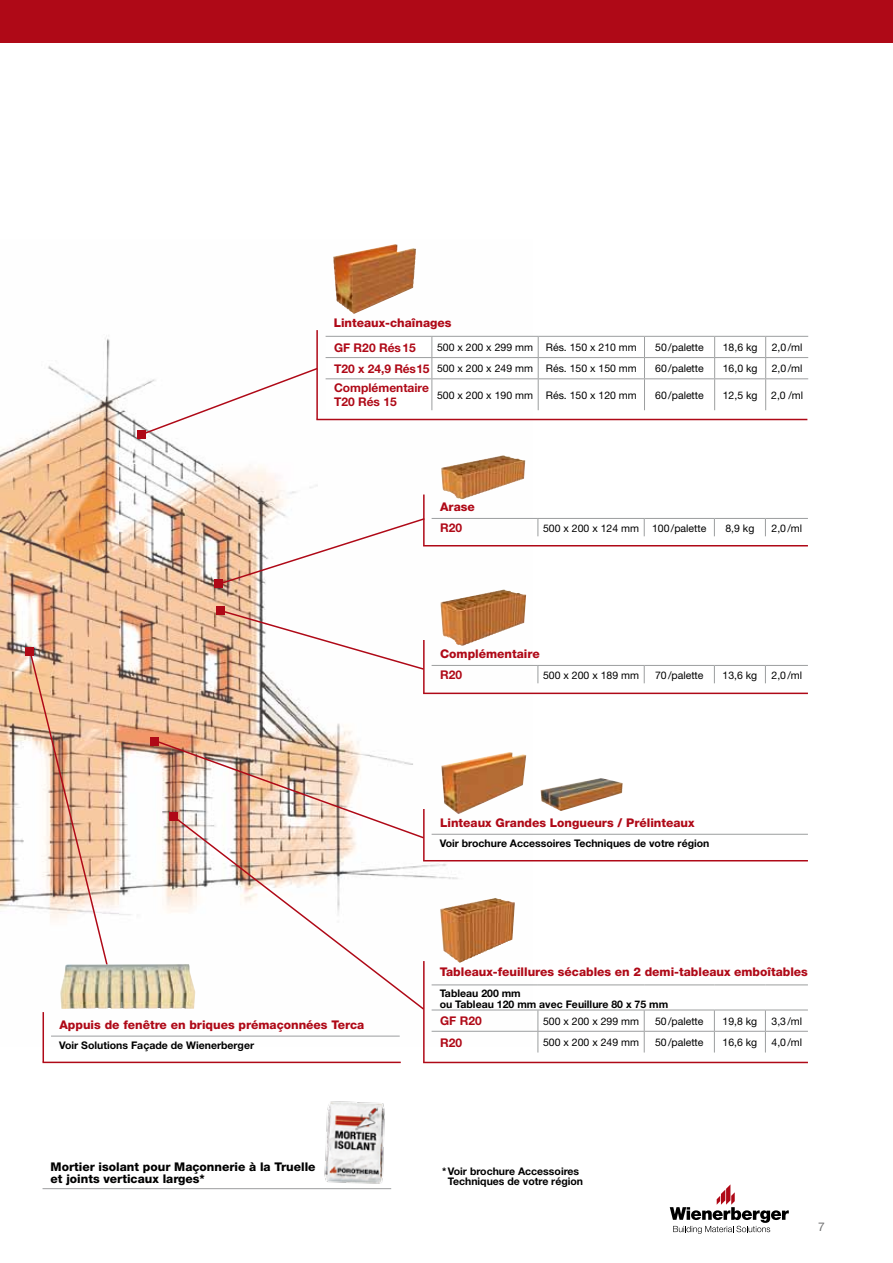
<style>
.page{position:relative;width:893px;height:1263px;background:#fff}
.page>*{position:absolute;margin:0;border:0;box-sizing:border-box;transform-origin:0 0}
.t1{font:800 12px "Helvetica Neue";color:#af0917}
.t2{font:800 12px/12px "Helvetica Neue";color:#000}
.t3{font:700 12px/13.5px "Helvetica Neue";color:#af0917}
.t4{font:12px "Helvetica Neue LT Std";color:#707172}
.t5{font:10.5px "Helvetica Neue";color:#000}
.t6{font:700 10.5px/10.5px "Helvetica Neue";color:#000}
.s1{font-weight:700;font-size:12px;color:#af0917}
</style>
<div class="page">
<img style="left:0;top:244px;width:532px;height:802px">
<svg style="left:670px;top:1184px;width:119px;height:50px"></svg>
<div style="left:0;top:0;width:893px;height:43px;background:#af0917"></div>
<svg style="left:171px;top:814px;width:255px;height:197px"></svg>
<svg style="left:216px;top:608px;width:209px;height:63px"></svg>
<img style="left:154px;top:739px;width:271px;height:101px">
<div style="left:26px;top:647px;width:8px;height:8px;background:#af0917"></div>
<svg style="left:28px;top:648px;width:82px;height:324px"></svg>
<div style="left:169px;top:812px;width:9px;height:8px;background:#af0917"></div>
<div style="left:150px;top:737px;width:9px;height:8px;background:#af0917"></div>
<svg style="left:139px;top:367px;width:180px;height:69px"></svg>
<svg style="left:218px;top:517px;width:208px;height:69px"></svg>
<hr style="left:43px;top:1188px;width:348px;height:1px;background:#9c9e9f">
<svg style="left:326px;top:336px;width:482px;height:74px"></svg>
<hr style="left:431px;top:379px;width:1px;height:31px;background:#9c9e9f">
<hr style="left:538px;top:379px;width:1px;height:31px;background:#9c9e9f">
<hr style="left:644px;top:379px;width:1px;height:31px;background:#9c9e9f">
<hr style="left:714px;top:379px;width:1px;height:31px;background:#9c9e9f">
<hr style="left:765px;top:379px;width:1px;height:31px;background:#9c9e9f">
<hr style="left:432px;top:984px;width:106px;height:1px;background:#9c9e9f">
<hr style="left:538px;top:984px;width:106px;height:1px;background:#9c9e9f">
<hr style="left:644px;top:984px;width:70px;height:1px;background:#9c9e9f">
<hr style="left:714px;top:984px;width:51px;height:1px;background:#9c9e9f">
<hr style="left:765px;top:984px;width:43px;height:1px;background:#9c9e9f">
<hr style="left:432px;top:1010px;width:106px;height:1px;background:#9c9e9f">
<hr style="left:538px;top:1010px;width:106px;height:1px;background:#9c9e9f">
<hr style="left:644px;top:1010px;width:70px;height:1px;background:#9c9e9f">
<hr style="left:714px;top:1010px;width:51px;height:1px;background:#9c9e9f">
<hr style="left:765px;top:1010px;width:43px;height:1px;background:#9c9e9f">
<hr style="left:432px;top:1031px;width:106px;height:1px;background:#9c9e9f">
<hr style="left:538px;top:1031px;width:106px;height:1px;background:#9c9e9f">
<hr style="left:644px;top:1031px;width:70px;height:1px;background:#9c9e9f">
<hr style="left:714px;top:1031px;width:51px;height:1px;background:#9c9e9f">
<hr style="left:765px;top:1031px;width:43px;height:1px;background:#9c9e9f">
<svg style="left:537px;top:1010px;width:1px;height:42px"></svg>
<svg style="left:644px;top:1010px;width:1px;height:42px"></svg>
<svg style="left:714px;top:1010px;width:1px;height:42px"></svg>
<svg style="left:765px;top:1010px;width:1px;height:42px"></svg>
<hr style="left:432px;top:834px;width:376px;height:1px;background:#9c9e9f">
<hr style="left:51px;top:1036px;width:349px;height:1px;background:#9c9e9f">
<hr style="left:432px;top:665px;width:106px;height:1px;background:#9c9e9f">
<hr style="left:538px;top:665px;width:106px;height:1px;background:#9c9e9f">
<hr style="left:644px;top:665px;width:70px;height:1px;background:#9c9e9f">
<hr style="left:714px;top:665px;width:51px;height:1px;background:#9c9e9f">
<hr style="left:765px;top:665px;width:43px;height:1px;background:#9c9e9f">
<svg style="left:537px;top:666px;width:1px;height:17px"></svg>
<svg style="left:644px;top:666px;width:1px;height:17px"></svg>
<svg style="left:714px;top:666px;width:1px;height:17px"></svg>
<svg style="left:765px;top:666px;width:1px;height:17px"></svg>
<hr style="left:432px;top:518px;width:106px;height:1px;background:#9c9e9f">
<hr style="left:538px;top:518px;width:106px;height:1px;background:#9c9e9f">
<hr style="left:644px;top:518px;width:70px;height:1px;background:#9c9e9f">
<hr style="left:714px;top:518px;width:51px;height:1px;background:#9c9e9f">
<hr style="left:765px;top:518px;width:43px;height:1px;background:#9c9e9f">
<svg style="left:537px;top:519px;width:1px;height:17px"></svg>
<svg style="left:644px;top:519px;width:1px;height:17px"></svg>
<svg style="left:714px;top:519px;width:1px;height:17px"></svg>
<svg style="left:765px;top:519px;width:1px;height:17px"></svg>
<img style="left:440px;top:590px;width:64px;height:19px">
<hr style="left:423px;top:494px;width:2px;height:51px;background:#af0917">
<hr style="left:423px;top:809px;width:2px;height:51px;background:#af0917">
<hr style="left:43px;top:1012px;width:1px;height:50px;background:#af0917">
<hr style="left:423px;top:640px;width:2px;height:53px;background:#af0917">
<hr style="left:423px;top:961px;width:2px;height:101px;background:#af0917">
<hr style="left:316px;top:330px;width:2px;height:89px;background:#af0917">
<hr style="left:423px;top:545px;width:385px;height:1px;background:#af0917">
<hr style="left:423px;top:860px;width:385px;height:1px;background:#af0917">
<hr style="left:43px;top:1061px;width:358px;height:2px;background:#af0917">
<hr style="left:423px;top:693px;width:385px;height:1px;background:#af0917">
<hr style="left:423px;top:1062px;width:385px;height:1px;background:#af0917">
<hr style="left:316px;top:419px;width:491px;height:1px;background:#af0917">
<img style="left:441px;top:455px;width:62px;height:34px">
<img style="left:440px;top:898px;width:55px;height:25px">
<img style="left:441px;top:753px;width:65px;height:24px">
<img style="left:541px;top:778px;width:59px;height:27px">
<img style="left:324px;top:1101px;width:61px;height:83px">
<img style="left:333px;top:244px;width:62px;height:50px">
<img style="left:60px;top:964px;width:135px;height:45px">
<div style="left:216px;top:606px;width:8px;height:8px;background:#af0917"></div>
<div style="left:137px;top:430px;width:9px;height:9px;background:#af0917"></div>
<div style="left:215px;top:580px;width:8px;height:8px;background:#af0917"></div>
<p class="t1" style="left:334px;top:316px;width:119px">Linteaux-chaînages</p>
<p class="t3" style="left:334px;top:340px;width:83px">GF R20 Rés15</p>
<p class="t5" style="left:437px;top:341px;width:201px">500 x 200 x 299 mm Rés. 150 x 210 mm</p>
<p class="t5" style="left:655px;top:341px;width:50px">50/palette</p>
<p class="t5" style="left:723px;top:341px;width:36px">18,6 kg</p>
<p class="t5" style="left:772px;top:341px;width:32px">2,0/ml</p>
<p class="t5" style="left:334px;top:362px;width:304px"><span class="s1">T20 x 24,9 Rés15</span> 500 x 200 x 249 mm Rés. 150 x 150 mm</p>
<p class="t5" style="left:655px;top:362px;width:50px">60/palette</p>
<p class="t5" style="left:723px;top:362px;width:36px">16,0 kg</p>
<p class="t5" style="left:772px;top:362px;width:32px">2,0/ml</p>
<p class="t3" style="left:334px;top:381px;width:96px">Complémentaire<br>T20 Rés 15</p>
<p class="t5" style="left:437px;top:389px;width:201px">500 x 200 x 190 mm Rés. 150 x 120 mm</p>
<p class="t5" style="left:655px;top:389px;width:50px">60/palette</p>
<p class="t5" style="left:723px;top:389px;width:36px">12,5 kg</p>
<p class="t5" style="left:771px;top:389px;width:34px">2,0 /ml</p>
<p class="t1" style="left:440px;top:499px;width:36px">Arase</p>
<p class="t3" style="left:440px;top:521px;width:24px">R20</p>
<p class="t5" style="left:543px;top:521px;width:165px">500 x 200 x 124 mm 100/palette</p>
<p class="t5" style="left:725px;top:521px;width:30px">8,9 kg</p>
<p class="t5" style="left:771px;top:521px;width:32px">2,0/ml</p>
<p class="t1" style="left:440px;top:646px;width:101px">Complémentaire</p>
<p class="t3" style="left:440px;top:668px;width:24px">R20</p>
<p class="t5" style="left:543px;top:668px;width:97px">500 x 200 x 189 mm</p>
<p class="t5" style="left:655px;top:668px;width:50px">70/palette</p>
<p class="t5" style="left:722px;top:668px;width:36px">13,6 kg</p>
<p class="t5" style="left:771px;top:668px;width:32px">2,0/ml</p>
<p class="t1" style="left:60px;top:1017px;width:306px">Appuis de fenêtre en briques prémaçonnées Terca</p>
<p class="t6" style="left:59px;top:1039px;width:197px">Voir Solutions Façade de Wienerberger</p>
<p class="t2" style="left:51px;top:1160px;width:266px">Mortier isolant pour Maçonnerie à la Truelle et joints verticaux larges*</p>
<p class="t1" style="left:440px;top:815px;width:256px">Linteaux Grandes Longueurs / Prélinteaux</p>
<p class="t6" style="left:440px;top:837px;width:271px">Voir brochure Accessoires Techniques de votre région</p>
<p class="t1" style="left:440px;top:964px;width:370px">Tableaux-feuillures sécables en 2 demi-tableaux emboîtables</p>
<p class="t6" style="left:440px;top:988px;width:230px">Tableau 200 mm<br>ou Tableau 120 mm avec Feuillure 80 x 75 mm</p>
<p class="t3" style="left:440px;top:1014px;width:43px">GF R20</p>
<p class="t5" style="left:543px;top:1015px;width:97px">500 x 200 x 299 mm</p>
<p class="t5" style="left:655px;top:1015px;width:50px">50/palette</p>
<p class="t5" style="left:722px;top:1015px;width:36px">19,8 kg</p>
<p class="t5" style="left:771px;top:1015px;width:32px">3,3/ml</p>
<p class="t3" style="left:440px;top:1035px;width:24px">R20</p>
<p class="t5" style="left:543px;top:1036px;width:97px">500 x 200 x 249 mm</p>
<p class="t5" style="left:655px;top:1036px;width:50px">50/palette</p>
<p class="t5" style="left:722px;top:1036px;width:36px">16,6 kg</p>
<p class="t5" style="left:771px;top:1036px;width:32px">4,0/ml</p>
<p class="t6" style="left:442px;top:1165px;width:142px;text-align:center">* Voir brochure Accessoires<br>Techniques de votre région</p>
<p class="t4" style="left:818px;top:1220px;width:8px">7</p>
</div>
